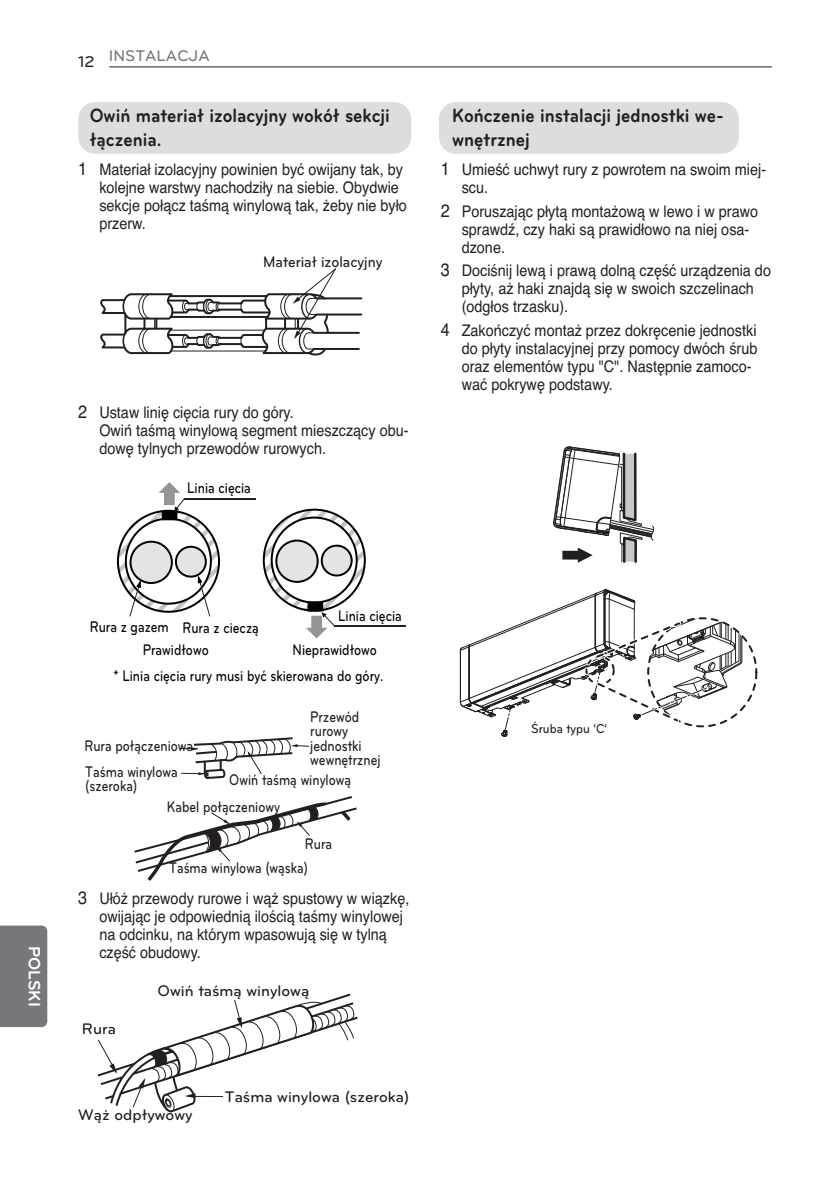
<style>
.page{position:relative;width:840px;height:1191px;background:#fff}
.page>*{position:absolute;margin:0;border:0;box-sizing:border-box;transform-origin:0 0}
.t1{font:700 20px/24px "Bryant LG";color:#231f20;scale:.9 1}
.t2{font:700 17px "Bryant LG";color:#fff}
.t3{font:16px/18px "Helvetica";color:#231f20;scale:.9 1}
.t4{font:500 16px/14.4px "Bryant LG";color:#231f20;scale:.8 1}
.t5{font:500 16px/25.6px "Bryant LG";color:#020303;scale:.8 1}
.t6{font:500 16px "Bryant LG";color:#231f20}
.t7{font:500 16px "Bryant LG";color:#231f20;scale:.9 1}
.t8{font:500 16px "Bryant LG";color:#757779}
.t9{font:500 13.4px "Bryant LG";color:#231f20;scale:.9 1}
.s1{color:#231f20}
.s2{font-size:18px}
</style>
<div class="page">
<div style="left:438px;top:102px;width:300px;height:52px;background:#dcddde;border-radius:17px"></div>
<div style="left:78px;top:102px;width:333px;height:52px;background:#dcddde;border-radius:17px"></div>
<svg style="left:100px;top:268px;width:263px;height:88px"></svg>
<svg style="left:117px;top:482px;width:103px;height:134px"></svg>
<hr style="left:184px;top:498px;width:72px;height:1px;background:#231f20">
<hr style="left:334px;top:625px;width:71px;height:1px;background:#231f20">
<svg style="left:262px;top:508px;width:103px;height:130px"></svg>
<svg style="left:134px;top:796px;width:222px;height:85px"></svg>
<svg style="left:180px;top:737px;width:129px;height:42px"></svg>
<svg style="left:553px;top:446px;width:102px;height:117px"></svg>
<svg style="left:459px;top:589px;width:295px;height:148px"></svg>
<svg style="left:97px;top:993px;width:261px;height:120px"></svg>
<hr style="left:109px;top:67px;width:662px;height:1px;background:#231f20">
<div style="left:0;top:925px;width:47px;height:102px;background:#77787b"></div>
<p class="t8" style="left:78px;top:47px;width:133px"><span class="s1">12</span> INSTALACJA</p>
<p class="t1" style="left:90px;top:105px;width:335px">Owiń materiał izolacyjny wokół sekcji łączenia.</p>
<p class="t3" style="left:99px;top:162px;width:343px;text-indent:-21px"><span class="s2">1</span> Materiał izolacyjny powinien być owijany tak, by kolejne warstwy nachodziły na siebie. Obydwie sekcje połącz taśmą winylową tak, żeby nie było przerw.</p>
<p class="t7" style="left:263px;top:256px;width:134px">Materiał izolacyjny</p>
<p class="t3" style="left:99px;top:405px;width:345px;text-indent:-21px"><span class="s2">2</span> Ustaw linię cięcia rury do góry.<br>Owiń taśmą winylową segment mieszczący obu&shy;dowę tylnych przewodów rurowych.</p>
<p class="t5" style="left:187px;top:476px;width:81px">Linia cięcia</p>
<p class="t1" style="left:452px;top:105px;width:303px">Kończenie instalacji jednostki we&shy;wnętrznej</p>
<p class="t3" style="left:461px;top:162px;width:339px;text-indent:-21px"><span class="s2">1</span> Umieść uchwyt rury z powrotem na swoim miej&shy;scu.</p>
<p class="t3" style="left:461px;top:204px;width:331px;text-indent:-21px"><span class="s2">2</span> Poruszając płytą montażową w lewo i w prawo sprawdź, czy haki są prawidłowo na niej osa&shy;dzone.</p>
<p class="t3" style="left:461px;top:263px;width:345px;text-indent:-21px"><span class="s2">3</span> Dociśnij lewą i prawą dolną część urządzenia do płyty, aż haki znajdą się w swoich szczelinach (odgłos trzasku).</p>
<p class="t3" style="left:461px;top:323px;width:330px;text-indent:-21px"><span class="s2">4</span> Zakończyć montaż przez dokręcenie jednostki do płyty instalacyjnej przy pomocy dwóch śrub oraz elementów typu "C". Następnie zamoco&shy;wać pokrywę podstawy.</p>
<p class="t2" style="left:40px;top:945px;width:62px;rotate:90deg">POLSKI</p>
<p class="t5" style="left:90px;top:616px;width:213px">Rura z gazem Rura z cieczą</p>
<p class="t5" style="left:338px;top:603px;width:81px">Linia cięcia</p>
<p class="t5" style="left:113px;top:638px;width:339px;text-indent:179px">Nieprawidłowo * Linia cięcia rury musi być skierowana do góry.</p>
<p class="t5" style="left:143px;top:638px;width:84px">Prawidłowo</p>
<p class="t4" style="left:310px;top:710px;width:89px">Przewód rurowy jednostki wewnętrznej</p>
<p class="t4" style="left:84px;top:740px;width:137px">Rura połączeniowa</p>
<p class="t4" style="left:85px;top:765px;width:117px">Taśma winylowa (szeroka)</p>
<p class="t4" style="left:229px;top:774px;width:154px">Owiń taśmą winylową</p>
<p class="t4" style="left:167px;top:801px;width:143px">Kabel połączeniowy</p>
<p class="t4" style="left:304px;top:837px;width:36px">Rura</p>
<p class="t4" style="left:169px;top:861px;width:175px">Taśma winylowa (wąska)</p>
<p class="t3" style="left:99px;top:891px;width:346px;text-indent:-21px"><span class="s2">3</span> Ułóż przewody rurowe i wąż spustowy w wiązkę, owijając je odpowiednią ilością taśmy winylowej na odcinku, na którym wpasowują się w tylną część obudowy.</p>
<p class="t6" style="left:82px;top:1023px;width:36px">Rura</p>
<p class="t6" style="left:157px;top:985px;width:153px">Owiń taśmą winylową</p>
<p class="t6" style="left:225px;top:1090px;width:186px">Taśma winylowa (szeroka)</p>
<p class="t6" style="left:78px;top:1109px;width:116px">Wąż odpływowy</p>
<p class="t9" style="left:530px;top:724px;width:86px">Śruba typu 'C'</p>
</div>
